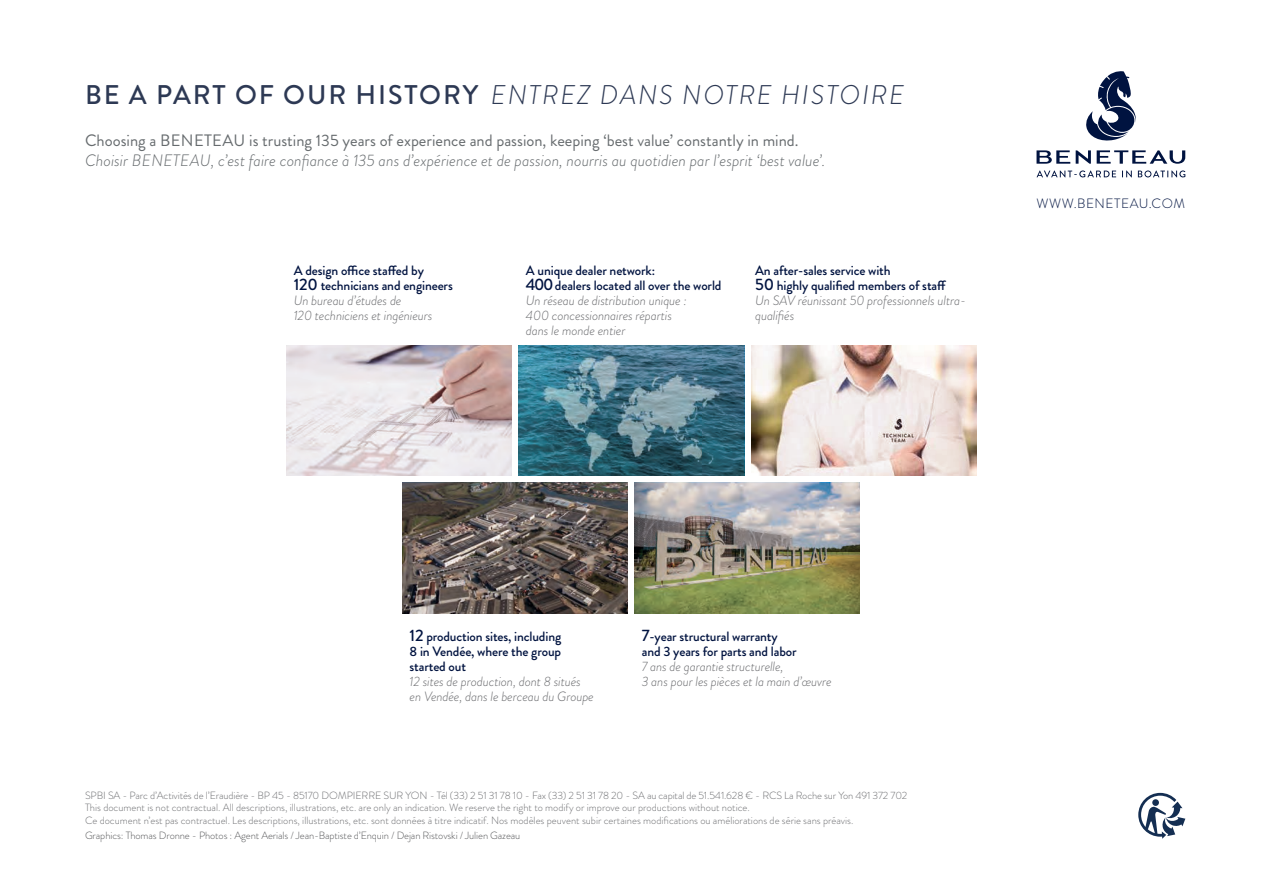
<style>
.page{position:relative;width:1263px;height:893px;background:#fff}
.page>*{position:absolute;margin:0;border:0;box-sizing:border-box;transform-origin:0 0}
.t1{font:italic 300 27px "Brandon Grotesque";letter-spacing:.07em;color:#2d3954}
.t2{font:italic 300 16.5px "Brandon Grotesque";color:#666b6e}
.t3{font:16.5px "Brandon Grotesque";color:#666b6e}
.t4{font:500 13.5px/15px "Brandon Grotesque";letter-spacing:-.01em;color:#001340}
.t5{font:italic 300 13.5px/15px "Brandon Grotesque";letter-spacing:-.01em;color:#6c6d70}
.t6{font:300 13.5px "Brandon Grotesque";letter-spacing:.04em;color:#001340}
.t7{font:300 10.5px/12.6px "Brandon Grotesque";color:#6c6d70}
.t8{font:300 10.5px "Brandon Grotesque";letter-spacing:-.01em;color:#57585a}
.s1{font-weight:500;font-style:normal}
.s2{font-size:16.5px}
.s3{font-weight:300;font-style:italic;color:#6c6d70}
.s4{font-weight:500;font-style:normal;color:#001340}
.s5{font-weight:500;font-style:normal;font-size:16.5px;color:#001340}
</style>
<div class="page">
<svg style="left:286px;top:345px;width:226px;height:131px;background:#dcd2d4"></svg>
<img style="left:635px;top:483px;width:225px;height:130px">
<svg style="left:402px;top:483px;width:225px;height:130px;background:#615752"></svg>
<svg style="left:519px;top:345px;width:225px;height:131px;background:#447687"></svg>
<svg style="left:1138px;top:793px;width:47px;height:46px"></svg>
<svg style="left:1086px;top:71px;width:50px;height:70px"></svg>
<svg style="left:1036px;top:170px;width:80px;height:7px"></svg>
<svg style="left:1122px;top:170px;width:10px;height:7px"></svg>
<svg style="left:1138px;top:170px;width:47px;height:7px"></svg>
<svg style="left:1076px;top:150px;width:15px;height:14px"></svg>
<svg style="left:1036px;top:150px;width:34px;height:14px"></svg>
<svg style="left:1097px;top:150px;width:88px;height:14px"></svg>
<img style="left:751px;top:345px;width:225px;height:131px">
<h1 class="t1" style="left:85px;top:77px;width:820px"><span class="s1">BE A PART OF OUR HISTORY</span> ENTREZ DANS NOTRE HISTOIRE</h1>
<h2 class="t3" style="left:85px;top:129px;width:715px">Choosing a BENETEAU is trusting 135 years of experience and passion, keeping ‘best value’ constantly in mind.</h2>
<h2 class="t2" style="left:85px;top:150px;width:742px">Choisir BENETEAU, c’est faire confiance à 135 ans d’expérience et de passion, nourris au quotidien par l’esprit ‘best value’.</h2>
<p class="t4" style="left:294px;top:263px;width:161px">A design office staffed by<br><span class="s2">120</span> technicians and engineers<br><span class="s3">Un bureau d’études de<br>120 techniciens et ingénieurs</span></p>
<p class="t5" style="left:526px;top:263px;width:197px"><span class="s4">A unique dealer network:<br></span><span class="s5">400</span> <span class="s4">dealers located all over the world<br></span>Un réseau de distribution unique :<br>400 concessionnaires répartis<br>dans le monde entier</p>
<p class="t4" style="left:755px;top:263px;width:212px">An after-sales service with<br><span class="s2">50</span> highly qualified members of staff<br><span class="s3">Un SAV réunissant 50 professionnels ultra&shy;qualifiés</span></p>
<p class="t6" style="left:1037px;top:194px;width:150px">WWW.BENETEAU.COM</p>
<p class="t4" style="left:410px;top:629px;width:153px;text-align:justify"><span class="s2">12</span> production sites, including 8 in Vendée, where the group started out</p>
<p class="t5" style="left:410px;top:674px;width:186px">12 sites de production, dont 8 situés en Vendée, dans le berceau du Groupe</p>
<p class="t4" style="left:642px;top:629px;width:156px"><span class="s2">7</span>-year structural warranty and 3 years for parts and labor</p>
<p class="t5" style="left:642px;top:659px;width:191px">7 ans de garantie structurelle,<br>3 ans pour les pièces et la main d’œuvre</p>
<p class="t7" style="left:85px;top:789px;width:824px">SPBI SA - Parc d’Activités de l’Eraudière - BP 45 - 85170 DOMPIERRE SUR YON - Tél (33) 2 51 31 78 10 - Fax (33) 2 51 31 78 20 - SA au capital de 51.541.628 € - RCS La Roche sur Yon 491 372 702<br>This document is not contractual. All descriptions, illustrations, etc. are only an indication. We reserve the right to modify or improve our productions without notice.<br>Ce document n’est pas contractuel. Les descriptions, illustrations, etc. sont données à titre indicatif. Nos modèles peuvent subir certaines modifications ou améliorations de série sans préavis.</p>
<p class="t8" style="left:85px;top:828px;width:437px">Graphics: Thomas Dronne - Photos : Agent Aerials / Jean-Baptiste d’Enquin / Dejan Ristovski / Julien Gazeau</p>
</div>
